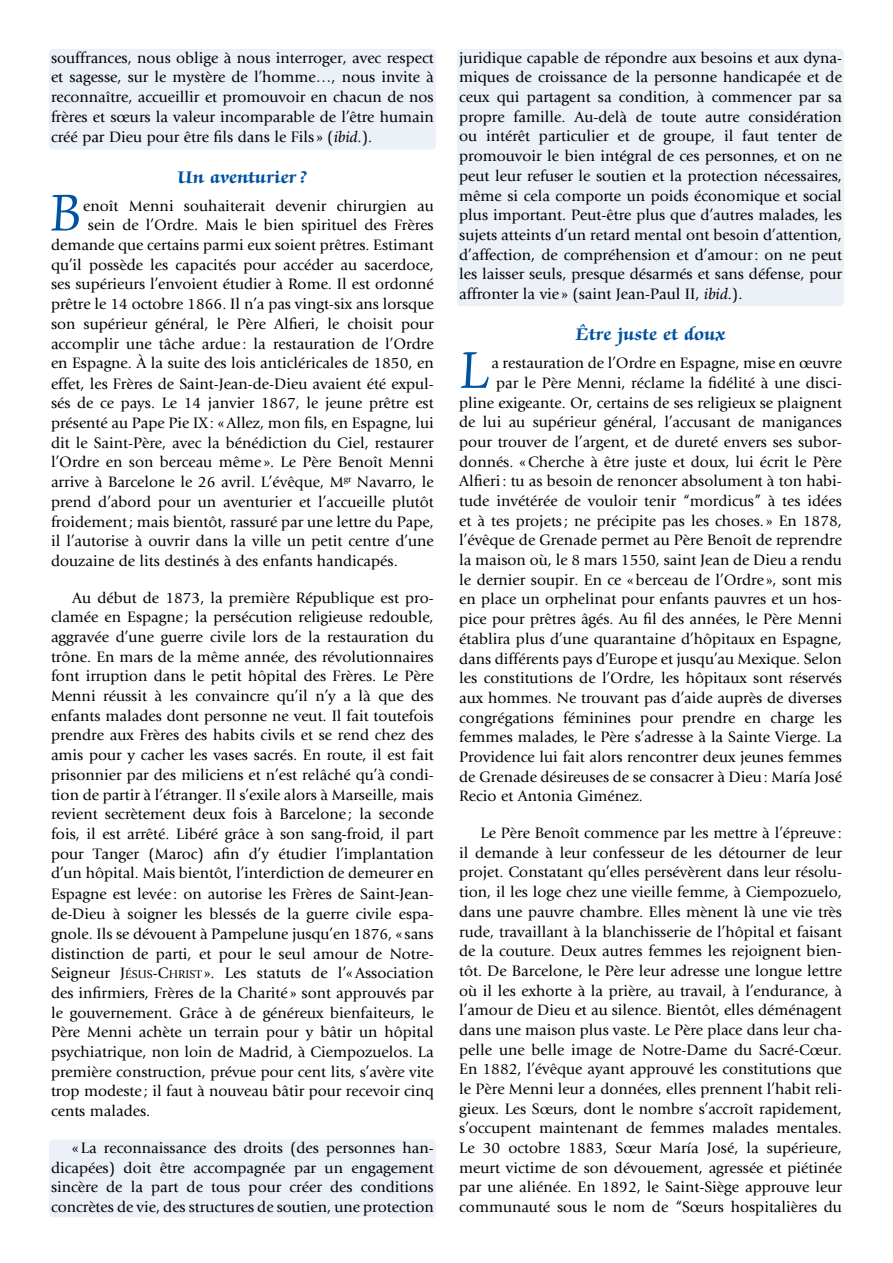
<style>
.page{position:relative;width:893px;height:1263px;background:#fff}
.page>*{position:absolute;margin:0;border:0;box-sizing:border-box;transform-origin:0 0}
.t1{font:60px "Zapf Chancery Std";color:#0053a1;scale:.91 1}
.t2{font:700 19.5px "Zapf Chancery Std";letter-spacing:.015em;color:#0053a1}
.t3{font:15.75px/19.6px "Giovanni";color:#000;text-align:justify}
.s1{font-style:italic}
.s2{font-style:inherit}
.s3{font-size:11.85px}
</style>
<div class="page">
<div style="left:49px;top:49px;width:387px;height:101px;background:#ebf1f7;border-radius:4px"></div>
<div style="left:457px;top:49px;width:387px;height:257px;background:#ebf1f7;border-radius:4px"></div>
<div style="left:49px;top:1140px;width:387px;height:77px;background:#ebf1f7;border-radius:4px"></div>
<p class="t3" style="left:51px;top:48px;width:384px">souffrances, nous oblige à nous interroger, avec respect et sagesse, sur le mystère de l’homme…, nous invite à reconnaître, accueillir et promouvoir en chacun de nos frères et sœurs la valeur incomparable de l’être humain créé par Dieu pour être fils dans le Fils » (<span class="s1">ibid</span>.).</p>
<p class="t2" style="left:178px;top:167px;width:131px">Un aventurier?</p>
<h1 class="t1" style="left:51px;top:181px;width:35px">B</h1>
<p class="t3" style="left:83px;top:196px;width:352px">enoît Menni souhaiterait devenir chirurgien au</p>
<p class="t3" style="left:88px;top:216px;width:347px">sein de l’Ordre. Mais le bien spirituel des Frères</p>
<p class="t3" style="left:51px;top:235px;width:384px">demande que certains parmi eux soient prêtres. Estimant</p>
<p class="t3" style="left:51px;top:255px;width:384px">qu’il possède les capacités pour accéder au sacerdoce,</p>
<p class="t3" style="left:51px;top:275px;width:384px">ses supérieurs l’envoient étudier à Rome. Il est ordonné</p>
<p class="t3" style="left:51px;top:294px;width:384px">prêtre le 14 octobre 1866. Il n’a pas vingt-six ans lorsque</p>
<p class="t3" style="left:51px;top:314px;width:384px">son supérieur général, le Père Alfieri, le choisit pour</p>
<p class="t3" style="left:51px;top:334px;width:384px">accomplir une tâche ardue : la restauration de l’Ordre</p>
<p class="t3" style="left:51px;top:353px;width:384px">en Espagne. À la suite des lois anticléricales de 1850, en</p>
<p class="t3" style="left:51px;top:374px;width:384px">effet, les Frères de Saint-Jean-de-Dieu avaient été expul-</p>
<p class="t3" style="left:51px;top:394px;width:384px">sés de ce pays. Le 14 janvier 1867, le jeune prêtre est</p>
<p class="t3" style="left:51px;top:413px;width:384px">présenté au Pape Pie IX: «Allez, mon fils, en Espagne, lui</p>
<p class="t3" style="left:51px;top:433px;width:384px">dit le Saint-Père, avec la bénédiction du Ciel, restaurer</p>
<p class="t3" style="left:51px;top:453px;width:384px">l’Ordre en son berceau même ». Le Père Benoît Menni</p>
<p class="t3" style="left:51px;top:472px;width:384px">arrive à Barcelone le 26 avril. L’évêque, M<sup>gr</sup> Navarro, le</p>
<p class="t3" style="left:51px;top:492px;width:384px">prend d’abord pour un aventurier et l’accueille plutôt</p>
<p class="t3" style="left:51px;top:512px;width:384px">froidement; mais bientôt, rassuré par une lettre du Pape,</p>
<p class="t3" style="left:51px;top:531px;width:384px">il l’autorise à ouvrir dans la ville un petit centre d’une</p>
<p class="t3" style="left:51px;top:551px;width:348px">douzaine de lits destinés à des enfants handicapés.</p>
<p class="t3" style="left:51px;top:588px;width:384px;text-indent:21px">Au début de 1873, la première République est pro&shy;clamée en Espagne ; la persécution religieuse redouble, aggravée d’une guerre civile lors de la restauration du trône. En mars de la même année, des révolutionnaires font irruption dans le petit hôpital des Frères. Le Père Menni réussit à les convaincre qu’il n’y a là que des enfants malades dont personne ne veut. Il fait toutefois prendre aux Frères des habits civils et se rend chez des amis pour y cacher les vases sacrés. En route, il est fait prisonnier par des miliciens et n’est relâché qu’à condi&shy;tion de partir à l’étranger. Il s’exile alors à Marseille, mais revient secrètement deux fois à Barcelone ; la seconde fois, il est arrêté. Libéré grâce à son sang-froid, il part pour Tanger (Maroc) afin d’y étudier l’implantation d’un hôpital. Mais bientôt, l’interdiction de demeurer en Espagne est levée : on autorise les Frères de Saint-Jean&shy;de-Dieu à soigner les blessés de la guerre civile espa&shy;gnole. Ils se dévouent à Pampelune jusqu’en 1876, « sans distinction de parti, et pour le seul amour de Notre-Seigneur <span class="s2">J</span><span class="s3">ÉSUS</span><span class="s2">-C</span><span class="s3">HRIST</span> ». Les statuts de l’«Association des infirmiers, Frères de la Charité » sont approuvés par le gouvernement. Grâce à de généreux bienfaiteurs, le Père Menni achète un terrain pour y bâtir un hôpital psychiatrique, non loin de Madrid, à Ciempozuelos. La première construction, prévue pour cent lits, s’avère vite trop modeste ; il faut à nouveau bâtir pour recevoir cinq cents malades.</p>
<p class="t3" style="left:51px;top:1138px;width:384px;text-indent:21px">«La reconnaissance des droits (des personnes han&shy;dicapées) doit être accompagnée par un engagement sincère de la part de tous pour créer des conditions concrètes de vie, des structures de soutien, une protection</p>
<p class="t3" style="left:459px;top:48px;width:384px">juridique capable de répondre aux besoins et aux dyna&shy;miques de croissance de la personne handicapée et de ceux qui partagent sa condition, à commencer par sa propre famille. Au-delà de toute autre considération ou intérêt particulier et de groupe, il faut tenter de promouvoir le bien intégral de ces personnes, et on ne peut leur refuser le soutien et la protection nécessaires, même si cela comporte un poids économique et social plus important. Peut-être plus que d’autres malades, les sujets atteints d’un retard mental ont besoin d’attention, d’affection, de compréhension et d’amour: on ne peut les laisser seuls, presque désarmés et sans défense, pour affronter la vie » (saint Jean-Paul II, <span class="s1">ibid</span>.).</p>
<p class="t2" style="left:576px;top:324px;width:151px">Être juste et doux</p>
<h1 class="t1" style="left:459px;top:339px;width:35px">L</h1>
<p class="t3" style="left:491px;top:354px;width:352px">a restauration de l’Ordre en Espagne, mise en œuvre</p>
<p class="t3" style="left:496px;top:373px;width:347px">par le Père Menni, réclame la fidélité à une disci-</p>
<p class="t3" style="left:459px;top:393px;width:384px">pline exigeante. Or, certains de ses religieux se plaignent</p>
<p class="t3" style="left:459px;top:412px;width:384px">de lui au supérieur général, l’accusant de manigances</p>
<p class="t3" style="left:459px;top:432px;width:384px">pour trouver de l’argent, et de dureté envers ses subor-</p>
<p class="t3" style="left:459px;top:452px;width:384px">donnés. «Cherche à être juste et doux, lui écrit le Père</p>
<p class="t3" style="left:459px;top:471px;width:384px">Alfieri: tu as besoin de renoncer absolument à ton habi-</p>
<p class="t3" style="left:459px;top:491px;width:384px">tude invétérée de vouloir tenir “mordicus” à tes idées</p>
<p class="t3" style="left:459px;top:511px;width:384px">et à tes projets; ne précipite pas les choses. » En 1878,</p>
<p class="t3" style="left:459px;top:531px;width:384px">l’évêque de Grenade permet au Père Benoît de reprendre</p>
<p class="t3" style="left:459px;top:550px;width:384px">la maison où, le 8 mars 1550, saint Jean de Dieu a rendu</p>
<p class="t3" style="left:459px;top:570px;width:384px">le dernier soupir. En ce «berceau de l’Ordre », sont mis</p>
<p class="t3" style="left:459px;top:590px;width:384px">en place un orphelinat pour enfants pauvres et un hos-</p>
<p class="t3" style="left:459px;top:609px;width:384px">pice pour prêtres âgés. Au fil des années, le Père Menni</p>
<p class="t3" style="left:459px;top:629px;width:384px">établira plus d’une quarantaine d’hôpitaux en Espagne,</p>
<p class="t3" style="left:459px;top:649px;width:384px">dans différents pays d’Europe et jusqu’au Mexique. Selon</p>
<p class="t3" style="left:459px;top:668px;width:384px">les constitutions de l’Ordre, les hôpitaux sont réservés</p>
<p class="t3" style="left:459px;top:688px;width:384px">aux hommes. Ne trouvant pas d’aide auprès de diverses</p>
<p class="t3" style="left:459px;top:708px;width:384px">congrégations féminines pour prendre en charge les</p>
<p class="t3" style="left:459px;top:727px;width:384px">femmes malades, le Père s’adresse à la Sainte Vierge. La</p>
<p class="t3" style="left:459px;top:747px;width:384px">Providence lui fait alors rencontrer deux jeunes femmes</p>
<p class="t3" style="left:459px;top:767px;width:384px">de Grenade désireuses de se consacrer à Dieu: María José</p>
<p class="t3" style="left:459px;top:786px;width:185px">Recio et Antonia Giménez.</p>
<p class="t3" style="left:459px;top:823px;width:384px;text-indent:21px">Le Père Benoît commence par les mettre à l’épreuve : il demande à leur confesseur de les détourner de leur projet. Constatant qu’elles persévèrent dans leur résolu&shy;tion, il les loge chez une vieille femme, à Ciempozuelo, dans une pauvre chambre. Elles mènent là une vie très rude, travaillant à la blanchisserie de l’hôpital et faisant de la couture. Deux autres femmes les rejoignent bien&shy;tôt. De Barcelone, le Père leur adresse une longue lettre où il les exhorte à la prière, au travail, à l’endurance, à l’amour de Dieu et au silence. Bientôt, elles déménagent dans une maison plus vaste. Le Père place dans leur cha&shy;pelle une belle image de Notre-Dame du Sacré-Cœur.<br>En 1882, l’évêque ayant approuvé les constitutions que le Père Menni leur a données, elles prennent l’habit reli&shy;gieux. Les Sœurs, dont le nombre s’accroît rapidement, s’occupent maintenant de femmes malades mentales.<br>Le 30 octobre 1883, Sœur María José, la supérieure, meurt victime de son dévouement, agressée et piétinée par une aliénée. En 1892, le Saint-Siège approuve leur communauté sous le nom de “Sœurs hospitalières du</p>
</div>
